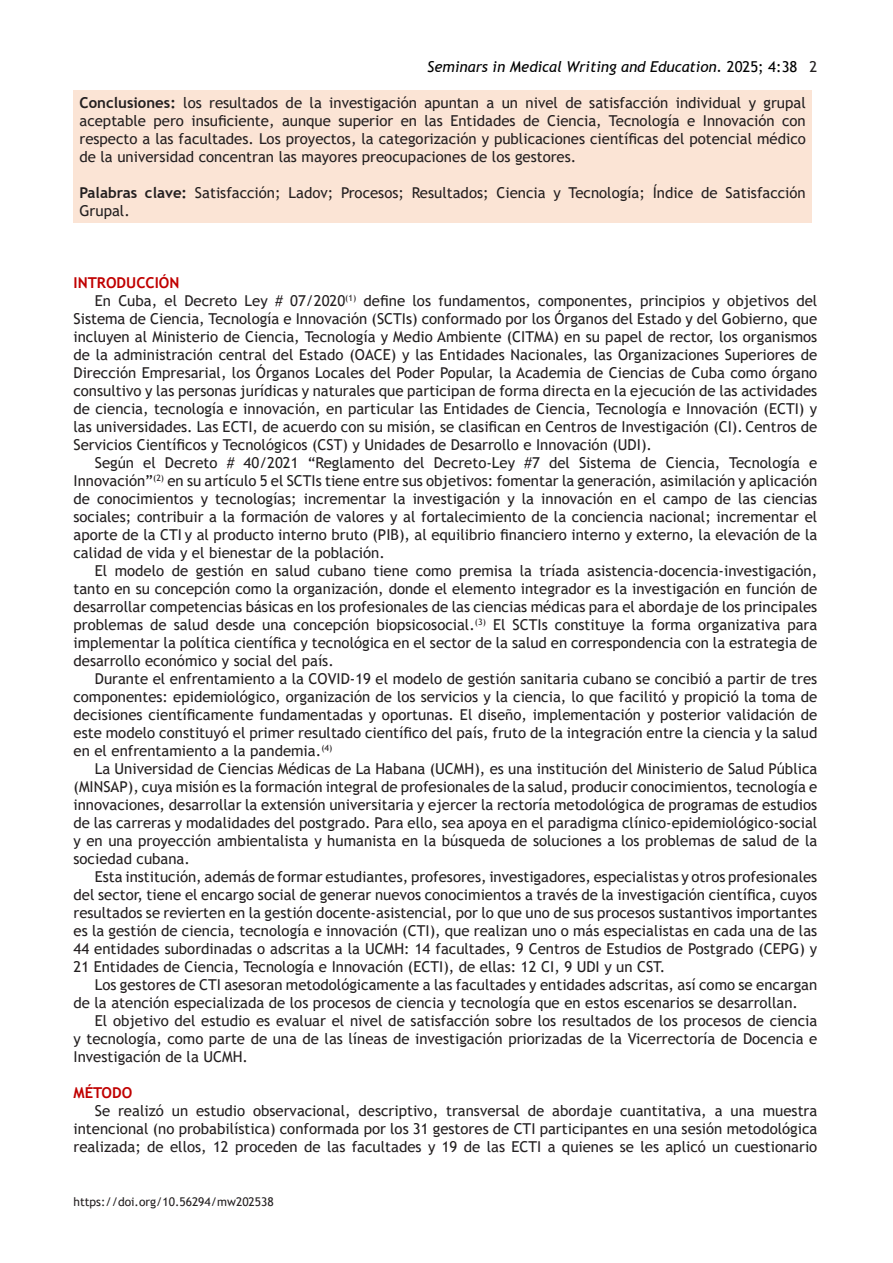
<style>
.page{position:relative;width:893px;height:1263px;background:#fff}
.page>*{position:absolute;margin:0;border:0;box-sizing:border-box;transform-origin:0 0}
.t1{font:15px/18px "Trebuchet MS";color:#231f20;text-align:justify}
.t2{font:italic 15px "Trebuchet MS";color:#000}
.t3{font:700 15px "Trebuchet MS";color:#c00000}
.t4{font:12px "Trebuchet MS";color:#231f20}
.s1{font-style:normal}
.s2{font-style:normal;color:#231f20}
.s3{font-weight:700}
</style>
<div class="page">
<div style="left:74px;top:90px;width:738px;height:132px;background:#fbe4d5"></div>
<p class="t2" style="left:427px;top:58px;width:391px">Seminars in Medical Writing and Education. <span class="s1">2025; 4:38</span> <span class="s2">2</span></p>
<p class="t1" style="left:80px;top:94px;width:728px"><span class="s3">Conclusiones:</span> los resultados de la investigación apuntan a un nivel de satisfacción individual y grupal aceptable pero insuficiente, aunque superior en las Entidades de Ciencia, Tecnología e Innovación con respecto a las facultades. Los proyectos, la categorización y publicaciones científicas del potencial médico de la universidad concentran las mayores preocupaciones de los gestores.</p>
<p class="t1" style="left:80px;top:184px;width:728px"><span class="s3">Palabras clave:</span> Satisfacción; Ladov; Procesos; Resultados; Ciencia y Tecnología; Índice de Satisfacción<br>Grupal.</p>
<p class="t3" style="left:74px;top:273px;width:107px">INTRODUCCIÓN</p>
<p class="t1" style="left:74px;top:292px;width:745px;text-indent:21px">En Cuba, el Decreto Ley # 07/2020<sup>(1)</sup> define los fundamentos, componentes, principios y objetivos del Sistema de Ciencia, Tecnología e Innovación (SCTIs) conformado por los Órganos del Estado y del Gobierno, que incluyen al Ministerio de Ciencia, Tecnología y Medio Ambiente (CITMA) en su papel de rector, los organismos de la administración central del Estado (OACE) y las Entidades Nacionales, las Organizaciones Superiores de Dirección Empresarial, los Órganos Locales del Poder Popular, la Academia de Ciencias de Cuba como órgano consultivo y las personas jurídicas y naturales que participan de forma directa en la ejecución de las actividades de ciencia, tecnología e innovación, en particular las Entidades de Ciencia, Tecnología e Innovación (ECTI) y las universidades. Las ECTI, de acuerdo con su misión, se clasifican en Centros de Investigación (CI). Centros de Servicios Científicos y Tecnológicos (CST) y Unidades de Desarrollo e Innovación (UDI).</p>
<p class="t1" style="left:74px;top:454px;width:745px;text-indent:21px">Según el Decreto # 40/2021 “Reglamento del Decreto-Ley #7 del Sistema de Ciencia, Tecnología e Innovación”<sup>(2)</sup> en su artículo 5 el SCTIs tiene entre sus objetivos: fomentar la generación, asimilación y aplicación de conocimientos y tecnologías; incrementar la investigación y la innovación en el campo de las ciencias sociales; contribuir a la formación de valores y al fortalecimiento de la conciencia nacional; incrementar el aporte de la CTI y al producto interno bruto (PIB), al equilibrio financiero interno y externo, la elevación de la calidad de vida y el bienestar de la población.</p>
<p class="t1" style="left:74px;top:562px;width:745px;text-indent:21px">El modelo de gestión en salud cubano tiene como premisa la tríada asistencia-docencia-investigación, tanto en su concepción como la organización, donde el elemento integrador es la investigación en función de desarrollar competencias básicas en los profesionales de las ciencias médicas para el abordaje de los principales problemas de salud desde una concepción biopsicosocial.<sup>(3)</sup> El SCTIs constituye la forma organizativa para implementar la política científica y tecnológica en el sector de la salud en correspondencia con la estrategia de desarrollo económico y social del país.</p>
<p class="t1" style="left:74px;top:670px;width:745px;text-indent:21px">Durante el enfrentamiento a la COVID-19 el modelo de gestión sanitaria cubano se concibió a partir de tres componentes: epidemiológico, organización de los servicios y la ciencia, lo que facilitó y propició la toma de decisiones científicamente fundamentadas y oportunas. El diseño, implementación y posterior validación de este modelo constituyó el primer resultado científico del país, fruto de la integración entre la ciencia y la salud en el enfrentamiento a la pandemia.<sup>(4)</sup></p>
<p class="t1" style="left:74px;top:760px;width:745px;text-indent:21px">La Universidad de Ciencias Médicas de La Habana (UCMH), es una institución del Ministerio de Salud Pública (MINSAP), cuya misión es la formación integral de profesionales de la salud, producir conocimientos, tecnología e innovaciones, desarrollar la extensión universitaria y ejercer la rectoría metodológica de programas de estudios de las carreras y modalidades del postgrado. Para ello, sea apoya en el paradigma clínico-epidemiológico-social y en una proyección ambientalista y humanista en la búsqueda de soluciones a los problemas de salud de la sociedad cubana.</p>
<p class="t1" style="left:74px;top:868px;width:745px;text-indent:21px">Esta institución, además de formar estudiantes, profesores, investigadores, especialistas y otros profesionales del sector, tiene el encargo social de generar nuevos conocimientos a través de la investigación científica, cuyos resultados se revierten en la gestión docente-asistencial, por lo que uno de sus procesos sustantivos importantes es la gestión de ciencia, tecnología e innovación (CTI), que realizan uno o más especialistas en cada una de las 44 entidades subordinadas o adscritas a la UCMH: 14 facultades, 9 Centros de Estudios de Postgrado (CEPG) y 21 Entidades de Ciencia, Tecnología e Innovación (ECTI), de ellas: 12 CI, 9 UDI y un CST.</p>
<p class="t1" style="left:74px;top:976px;width:745px;text-indent:21px">Los gestores de CTI asesoran metodológicamente a las facultades y entidades adscritas, así como se encargan de la atención especializada de los procesos de ciencia y tecnología que en estos escenarios se desarrollan.</p>
<p class="t1" style="left:74px;top:1012px;width:745px;text-indent:21px">El objetivo del estudio es evaluar el nivel de satisfacción sobre los resultados de los procesos de ciencia y tecnología, como parte de una de las líneas de investigación priorizadas de la Vicerrectoría de Docencia e Investigación de la UCMH.</p>
<p class="t3" style="left:74px;top:1083px;width:60px">MÉTODO</p>
<p class="t1" style="left:74px;top:1102px;width:745px;text-indent:21px">Se realizó un estudio observacional, descriptivo, transversal de abordaje cuantitativa, a una muestra intencional (no probabilística) conformada por los 31 gestores de CTI participantes en una sesión metodológica realizada; de ellos, 12 proceden de las facultades y 19 de las ECTI a quienes se les aplicó un cuestionario</p>
<p class="t4" style="left:74px;top:1194px;width:202px">https://doi.org/10.56294/mw202538</p>
</div>
